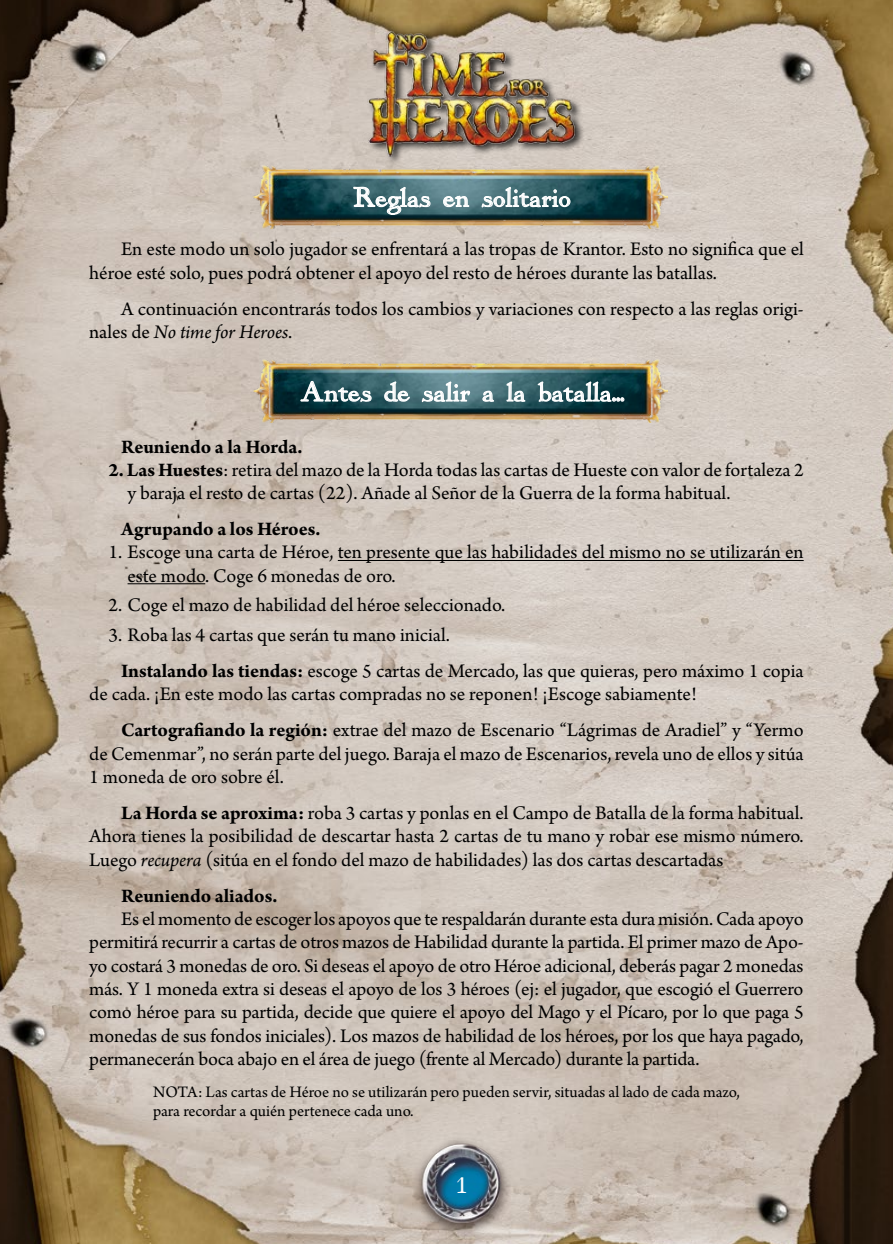
<style>
.page{position:relative;width:893px;height:1244px;background:#fff}
.page>*{position:absolute;margin:0;border:0;box-sizing:border-box;transform-origin:0 0}
.Heading_1{font:27px "Mayflower Antique";color:#fff}
.t1{font:22.5px "Mayflower Antique";color:#fff}
.t2{font:20.25px/23.4px "Arno Pro";letter-spacing:-.005em;color:#000}
.t3{font:700 20.25px "Arno Pro";color:#000}
.t4{font:16.88px/19.3px "Arno Pro";letter-spacing:-.005em;color:#000}
.s1{font-style:italic}
.s2{font-weight:700}
</style>
<div class="page">
<img style="left:0;top:0;width:893px;height:1244px">
<img style="left:394px;top:1113px;width:136px;height:131px">
<hr style="left:338px;top:560px;width:466px;height:1px;background:#000">
<hr style="left:128px;top:583px;width:77px;height:1px;background:#000">
<img style="left:251px;top:164px;width:416px;height:64px">
<svg style="left:353px;top:177px;width:78px;height:39px;background:#61848a"></svg>
<svg style="left:442px;top:166px;width:28px;height:86px;background:#9aa39b"></svg>
<svg style="left:481px;top:179px;width:90px;height:35px;background:#597d84"></svg>
<img style="left:251px;top:359px;width:416px;height:64px">
<svg style="left:300px;top:346px;width:72px;height:101px;background:#8c948c"></svg>
<svg style="left:383px;top:380px;width:27px;height:22px"></svg>
<svg style="left:421px;top:381px;width:49px;height:27px"></svg>
<svg style="left:482px;top:390px;width:13px;height:18px"></svg>
<svg style="left:506px;top:381px;width:20px;height:27px"></svg>
<svg style="left:537px;top:380px;width:88px;height:28px;background:#446970"></svg>
<div style="left:367px;top:30px;width:218px;height:136px;background:#d2c9c0"></div>
<img style="left:362px;top:24px;width:219px;height:135px">
<p class="Heading_1" style="left:353px;top:180px;width:219px">Reglas en solitario</p>
<p class="t2" style="left:89px;top:239px;width:716px;text-indent:32px">En este modo un solo jugador se enfrentará a las tropas de Krantor. Esto no significa que el héroe esté solo, pues podrá obtener el apoyo del resto de héroes durante las batallas.</p>
<p class="t2" style="left:89px;top:298px;width:716px;text-indent:32px">A continuación encontrarás todos los cambios y variaciones con respecto a las reglas origi&shy;nales de <span class="s1">No time for Heroes</span>.</p>
<p class="Heading_1" style="left:299px;top:375px;width:326px">Antes de salir a la batalla...</p>
<p class="t3" style="left:121px;top:435px;width:183px">Reuniendo a la Horda.</p>
<p class="t2" style="left:128px;top:459px;width:678px;text-indent:-19px"><span class="s2">2. Las Huestes</span>: retira del mazo de la Horda todas las cartas de Hueste con valor de fortaleza 2 y baraja el resto de cartas (22). Añade al Señor de la Guerra de la forma habitual.</p>
<p class="t3" style="left:121px;top:517px;width:201px">Agrupando a los Héroes.</p>
<p class="t2" style="left:128px;top:542px;width:678px;text-indent:-19px">1. Escoge una carta de Héroe, ten presente que las habilidades del mismo no se utilizarán en este modo. Coge 6 monedas de oro.</p>
<p class="t2" style="left:108px;top:595px;width:398px">2. Coge el mazo de habilidad del héroe seleccionado.</p>
<p class="t2" style="left:108px;top:624px;width:343px">3. Roba las 4 cartas que serán tu mano inicial.</p>
<p class="t2" style="left:89px;top:660px;width:716px;text-indent:32px"><span class="s2">Instalando las tiendas:</span> escoge 5 cartas de Mercado, las que quieras, pero máximo 1 copia de cada. ¡En este modo las cartas compradas no se reponen! ¡Escoge sabiamente!</p>
<p class="t2" style="left:89px;top:720px;width:716px;text-align:justify;text-indent:32px"><span class="s2">Cartografiando la región:</span> extrae del mazo de Escenario “Lágrimas de Aradiel” y “Yermo de Cemenmar”, no serán parte del juego. Baraja el mazo de Escenarios, revela uno de ellos y sitúa 1 moneda de oro sobre él.</p>
<p class="t2" style="left:89px;top:802px;width:716px;text-align:justify;text-indent:32px"><span class="s2">La Horda se aproxima:</span> roba 3 cartas y ponlas en el Campo de Batalla de la forma habitual.<br>Ahora tienes la posibilidad de descartar hasta 2 cartas de tu mano y robar ese mismo número.<br>Luego <span class="s1">recupera</span> (sitúa en el fondo del mazo de habilidades) las dos cartas descartadas</p>
<p class="t3" style="left:121px;top:884px;width:158px">Reuniendo aliados.</p>
<p class="t2" style="left:89px;top:908px;width:716px;text-align:justify;text-indent:32px">Es el momento de escoger los apoyos que te respaldarán durante esta dura misión. Cada apoyo permitirá recurrir a cartas de otros mazos de Habilidad durante la partida. El primer mazo de Apo&shy;yo costará 3 monedas de oro. Si deseas el apoyo de otro Héroe adicional, deberás pagar 2 monedas más. Y 1 moneda extra si deseas el apoyo de los 3 héroes (ej: el jugador, que escogió el Guerrero como héroe para su partida, decide que quiere el apoyo del Mago y el Pícaro, por lo que paga 5 monedas de sus fondos iniciales). Los mazos de habilidad de los héroes, por los que haya pagado, permanecerán boca abajo en el área de juego (frente al Mercado) durante la partida.</p>
<p class="t4" style="left:153px;top:1083px;width:588px">NOTA: Las cartas de Héroe no se utilizarán pero pueden servir, situadas al lado de cada mazo, para recordar a quién pertenece cada uno.</p>
<p class="t1" style="left:452px;top:1171px;width:19px">1</p>
</div>
